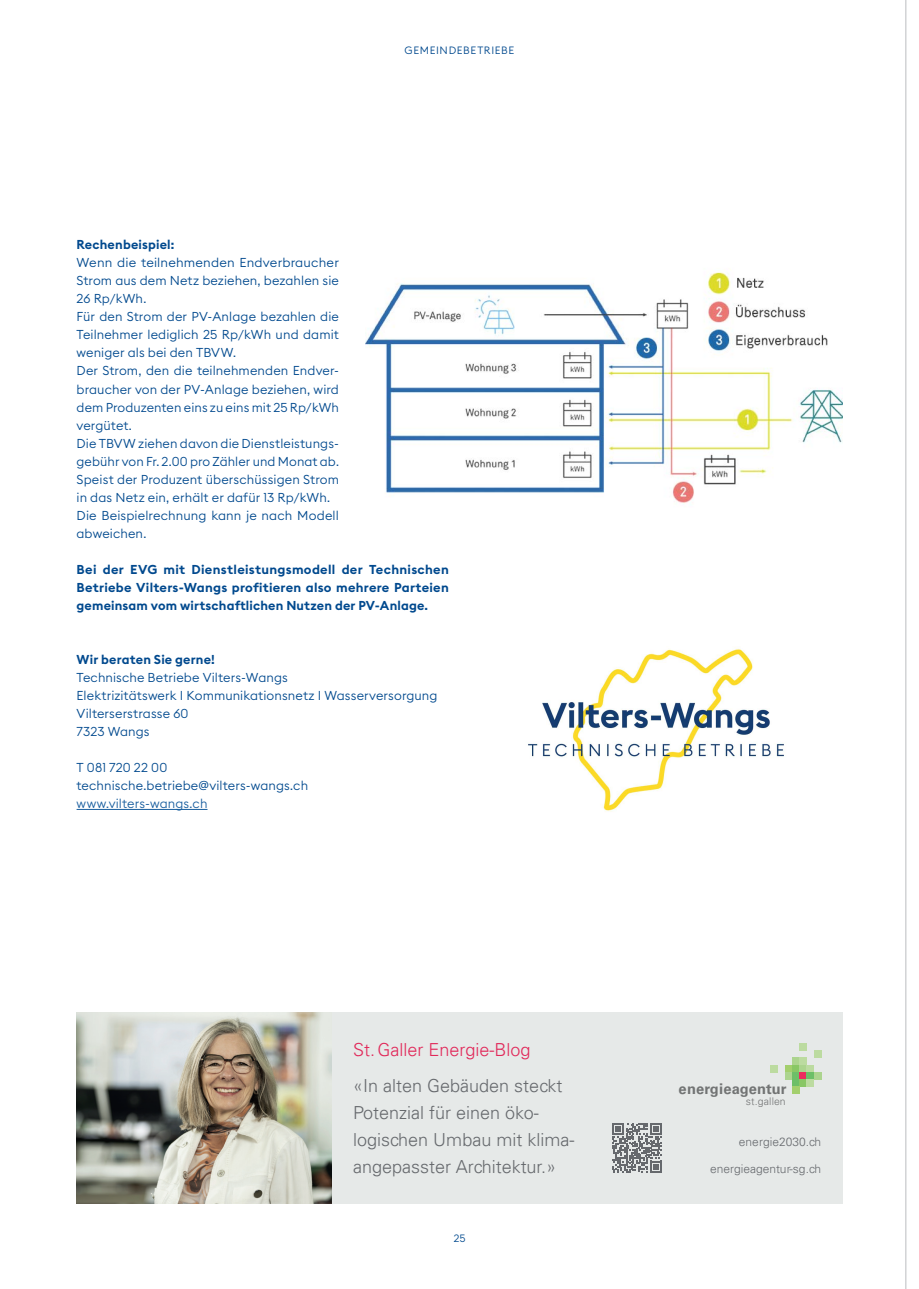
<style>
.page{position:relative;width:919px;height:1289px;background:#fff}
.page>*{position:absolute;margin:0;border:0;box-sizing:border-box;transform-origin:0 0}
.t1{font:300 18px/27px "Univers LT";color:#66696d}
.t2{font:700 14.7px "Univers LT Pro 65";color:#727474}
.Grundtext{font:300 12.75px/18px "Euclid Square";letter-spacing:.01em;color:#01498e;text-align:justify}
.Grundtext-2{font:600 12.75px/18px "Euclid Square";letter-spacing:.015em;color:#01498e;text-align:justify}
.Grundtext-3{font:300 12.75px "Euclid Square";letter-spacing:.01em;color:#175d9e}
.H2___Zwischentitel{font:600 12.75px "Euclid Square";letter-spacing:.015em;color:#01498e}
.t3{font:300 12px "Univers LT";color:#66696d}
.Rubrik{font:300 10.5px "Euclid Square";letter-spacing:.065em;color:#01498e}
.t4{font:300 10.5px "Univers LT Pro 45";letter-spacing:.01em;color:#737475}
.s1{color:#e1295a}
.s2{color:#727474}
</style>
<div class="page">
<hr style="left:905px;top:0;width:1px;height:1288px;background:#bcbdc0">
<hr style="left:77px;top:809px;width:130px;height:1px;background:#175d9e">
<img style="left:366px;top:272px;width:476px;height:231px">
<img style="left:528px;top:649px;width:256px;height:163px">
<div style="left:77px;top:1012px;width:765px;height:191px;background:#e6e9e8"></div>
<div style="left:813px;top:1050px;width:8px;height:7px;background:#bcdba0"></div>
<div style="left:770px;top:1065px;width:7px;height:7px;background:#bcdba0"></div>
<div style="left:799px;top:1043px;width:7px;height:7px;background:#bcdba0"></div>
<div style="left:792px;top:1057px;width:7px;height:8px;background:#acd48e"></div>
<div style="left:799px;top:1057px;width:7px;height:8px;background:#bcdba0"></div>
<div style="left:785px;top:1065px;width:7px;height:7px;background:#a3cf6d"></div>
<div style="left:792px;top:1065px;width:7px;height:7px;background:#89c765"></div>
<div style="left:799px;top:1065px;width:7px;height:7px;background:#acd48e"></div>
<div style="left:806px;top:1065px;width:7px;height:7px;background:#bcdba0"></div>
<div style="left:785px;top:1072px;width:7px;height:7px;background:#acd48e"></div>
<div style="left:792px;top:1072px;width:7px;height:7px;background:#6dbf68"></div>
<div style="left:799px;top:1072px;width:7px;height:7px;background:#ed2c5e"></div>
<div style="left:806px;top:1072px;width:7px;height:7px;background:#6dbf68"></div>
<div style="left:813px;top:1072px;width:8px;height:7px;background:#acd48e"></div>
<div style="left:792px;top:1079px;width:7px;height:7px;background:#6dbf68"></div>
<div style="left:799px;top:1079px;width:7px;height:7px;background:#89c765"></div>
<div style="left:806px;top:1079px;width:7px;height:7px;background:#bcdba0"></div>
<div style="left:792px;top:1086px;width:7px;height:7px;background:#a3cf6d"></div>
<svg style="left:612px;top:1123px;width:50px;height:49px"></svg>
<img style="left:77px;top:1012px;width:255px;height:191px">
<p class="Rubrik" style="left:404px;top:44px;width:111px">GEMEINDEBETRIEBE</p>
<p class="H2___Zwischentitel" style="left:77px;top:237px;width:99px">Rechenbeispiel:</p>
<p class="Grundtext" style="left:77px;top:254px;width:264px">Wenn die teilnehmenden Endverbraucher Strom aus dem Netz beziehen, bezahlen sie 26 Rp/kWh.</p>
<p class="Grundtext" style="left:77px;top:308px;width:264px">Für den Strom der PV-Anlage bezahlen die Teilnehmer lediglich 25 Rp/kWh und damit weniger als bei den TBVW.</p>
<p class="Grundtext" style="left:77px;top:362px;width:264px">Der Strom, den die teilnehmenden Endver&shy;braucher von der PV-Anlage beziehen, wird dem Produzenten eins zu eins mit 25 Rp/kWh vergütet.</p>
<p class="Grundtext" style="left:77px;top:434px;width:264px">Die TBVW ziehen davon die Dienstleistungs&shy;gebühr von Fr. 2.00 pro Zähler und Monat ab.</p>
<p class="Grundtext" style="left:77px;top:470px;width:264px">Speist der Produzent überschüssigen Strom in das Netz ein, erhält er dafür 13 Rp/kWh.</p>
<p class="Grundtext" style="left:77px;top:506px;width:264px">Die Beispielrechnung kann je nach Modell abweichen.</p>
<p class="Grundtext-2" style="left:77px;top:560px;width:374px">Bei der EVG mit Dienstleistungsmodell der Technischen Betriebe Vilters-Wangs profitieren also mehrere Parteien gemeinsam vom wirtschaftlichen Nutzen der PV-Anlage.</p>
<p class="Grundtext-2" style="left:77px;top:650px;width:140px">Wir beraten Sie gerne!</p>
<p class="Grundtext" style="left:77px;top:668px;width:213px">Technische Betriebe Vilters-Wangs</p>
<p class="Grundtext" style="left:77px;top:686px;width:362px">Elektrizitätswerk I Kommunikationsnetz I Wasserversorgung</p>
<p class="Grundtext" style="left:77px;top:704px;width:113px">Vilterserstrasse 60</p>
<p class="Grundtext" style="left:77px;top:722px;width:75px">7323 Wangs</p>
<p class="Grundtext" style="left:77px;top:758px;width:92px">T 081 720 22 00</p>
<p class="Grundtext" style="left:77px;top:776px;width:233px">technische.betriebe@vilters-wangs.ch</p>
<p class="Grundtext-3" style="left:77px;top:795px;width:132px">www.vilters-wangs.ch</p>
<p class="t1" style="left:353px;top:1032px;width:211px;line-height:35.5px"><span class="s1">St.Galler Energie-Blog<br></span>«In alten Gebäuden steckt</p>
<p class="t1" style="left:353px;top:1099px;width:223px">Potenzial für einen öko&shy;logischen Umbau mit klima&shy;angepasster Architektur.»</p>
<p class="Rubrik" style="left:453px;top:1231px;width:14px">25</p>
<p class="t2" style="left:678px;top:1078px;width:109px">energieagentur</p>
<p class="t4" style="left:745px;top:1093px;width:41px">st.gall<span class="s2">en</span></p>
<p class="t3" style="left:739px;top:1134px;width:84px">energie2030.ch</p>
<p class="t3" style="left:710px;top:1161px;width:112px">energieagentur-sg.ch</p>
</div>
